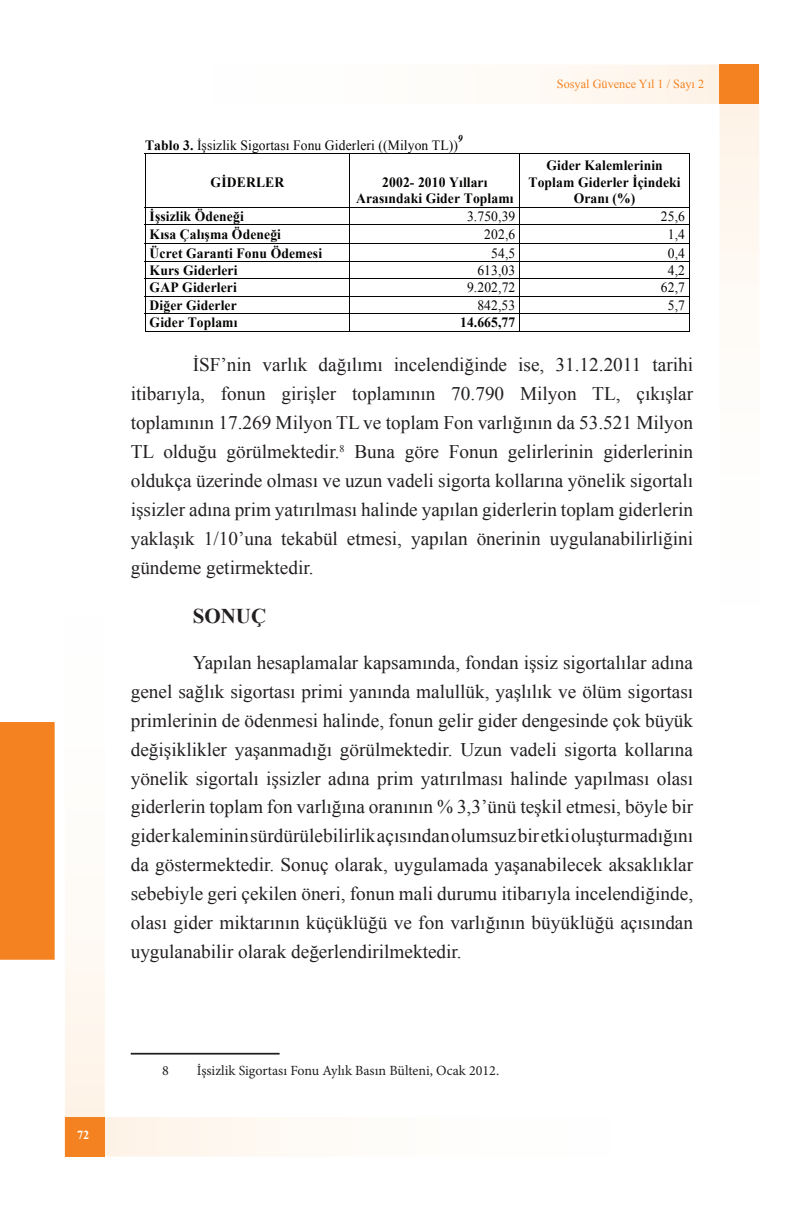
<style>
.page{position:relative;width:809px;height:1221px;background:#fff}
.page>*{position:absolute;margin:0;border:0;box-sizing:border-box;transform-origin:0 0}
.t1{font:700 21px "Times New Roman";color:#231f20}
.t2{font:19.25px/28.9px "Times New Roman";color:#231f20;text-align:justify}
.t3{font:700 14.17px/16.4px "Times New Roman";letter-spacing:.01em;color:#040503;text-align:center;scale:.96 1}
.t4{font:14.17px "Times New Roman";letter-spacing:.01em;color:#040503;scale:.96 1}
.t5{font:14px "Minion Pro";color:#231f20}
.t6{font:12.25px "Times New Roman";color:#f58220}
.t7{font:700 12.25px "Times New Roman";color:#fff}
.t8{font:italic 700 10.33px "Times New Roman";color:#040503;scale:.96 1}
.s1{font-weight:700}
</style>
<div class="page">
<div style="left:538px;top:64px;width:181px;height:40px;background:#fef6ee"></div>
<div style="left:719px;top:104px;width:40px;height:635px;background:linear-gradient(to right,#fef8f2,#fefbf7)"></div>
<div style="left:719px;top:64px;width:40px;height:40px;background:#f58220"></div>
<svg style="left:65px;top:482px;width:682px;height:674px"></svg>
<div style="left:65px;top:1116px;width:40px;height:40px;background:#f58220"></div>
<div style="left:0;top:722px;width:54px;height:237px;background:#f58220"></div>
<div style="left:0;top:722px;width:55px;height:237px;border:1px solid #f58220"></div>
<hr style="left:145px;top:153px;width:545px;height:1px;background:#040503">
<hr style="left:145px;top:154px;width:1px;height:53px;background:#040503">
<hr style="left:349px;top:154px;width:1px;height:53px;background:#040503">
<hr style="left:519px;top:154px;width:1px;height:53px;background:#040503">
<hr style="left:689px;top:154px;width:1px;height:53px;background:#040503">
<hr style="left:145px;top:207px;width:545px;height:1px;background:#040503">
<hr style="left:145px;top:224px;width:545px;height:1px;background:#040503">
<hr style="left:145px;top:243px;width:545px;height:1px;background:#040503">
<hr style="left:145px;top:261px;width:545px;height:1px;background:#040503">
<hr style="left:145px;top:278px;width:545px;height:1px;background:#040503">
<hr style="left:145px;top:296px;width:545px;height:1px;background:#040503">
<hr style="left:145px;top:313px;width:545px;height:1px;background:#040503">
<svg style="left:145px;top:208px;width:1px;height:123px"></svg>
<hr style="left:145px;top:331px;width:204px;height:1px;background:#040503">
<svg style="left:349px;top:208px;width:1px;height:123px"></svg>
<hr style="left:350px;top:331px;width:169px;height:1px;background:#040503">
<svg style="left:519px;top:208px;width:1px;height:123px"></svg>
<hr style="left:520px;top:331px;width:169px;height:1px;background:#040503">
<svg style="left:689px;top:208px;width:1px;height:124px"></svg>
<hr style="left:131px;top:1052px;width:148px;height:2px;background:#231f20">
<p class="t7" style="left:77px;top:1128px;width:14px">72</p>
<p class="t6" style="left:557px;top:77px;width:149px">Sosyal Güvence Yıl 1 / Sayı 2</p>
<p class="t4" style="left:145px;top:137px;width:327px"><span class="s1">Tablo 3.</span> İşsizlik Sigortası Fonu Giderleri ((Milyon TL))</p>
<p class="t8" style="left:458px;top:133px;width:7px">9</p>
<p class="t3" style="left:211px;top:174px;width:78px">GİDERLER</p>
<p class="t3" style="left:356px;top:174px;width:166px">2002- 2010 Yılları<br>Arasındaki Gider Toplamı</p>
<p class="t3" style="left:528px;top:157px;width:160px">Gider Kalemlerinin<br>Toplam Giderler İçindeki<br>Oranı (%)</p>
<p class="t3" style="left:150px;top:208px;width:100px">İşsizlik Ödeneği</p>
<p class="t4" style="left:467px;top:208px;width:52px">3.750,39</p>
<p class="t4" style="left:661px;top:208px;width:27px">25,6</p>
<p class="t3" style="left:150px;top:226px;width:138px">Kısa Çalışma Ödeneği</p>
<p class="t4" style="left:484px;top:227px;width:34px">202,6</p>
<p class="t4" style="left:668px;top:227px;width:19px">1,4</p>
<p class="t3" style="left:150px;top:244px;width:181px">Ücret Garanti Fonu Ödemesi</p>
<p class="t4" style="left:491px;top:245px;width:27px">54,5</p>
<p class="t4" style="left:668px;top:245px;width:19px">0,4</p>
<p class="t3" style="left:150px;top:262px;width:93px">Kurs Giderleri</p>
<p class="t4" style="left:477px;top:262px;width:41px">613,03</p>
<p class="t4" style="left:668px;top:262px;width:19px">4,2</p>
<p class="t3" style="left:150px;top:279px;width:92px">GAP Giderleri</p>
<p class="t4" style="left:467px;top:280px;width:52px">9.202,72</p>
<p class="t4" style="left:661px;top:280px;width:27px">62,7</p>
<p class="t3" style="left:150px;top:297px;width:92px">Diğer Giderler</p>
<p class="t4" style="left:477px;top:297px;width:41px">842,53</p>
<p class="t4" style="left:668px;top:297px;width:19px">5,7</p>
<p class="t3" style="left:150px;top:314px;width:93px">Gider Toplamı</p>
<p class="t3" style="left:460px;top:314px;width:59px">14.665,77</p>
<p class="t2" style="left:131px;top:350px;width:564px;text-indent:62px">İSF’nin varlık dağılımı incelendiğinde ise, 31.12.2011 tarihi itibarıyla, fonun girişler toplamının 70.790 Milyon TL, çıkışlar toplamının 17.269 Milyon TL ve toplam Fon varlığının da 53.521 Milyon TL olduğu görülmektedir.<sup>8</sup> Buna göre Fonun gelirlerinin giderlerinin oldukça üzerinde olması ve uzun vadeli sigorta kollarına yönelik sigortalı işsizler adına prim yatırılması halinde yapılan giderlerin toplam giderlerin yaklaşık 1/10’una tekabül etmesi, yapılan önerinin uygulanabilirliğini gündeme getirmektedir.</p>
<p class="t1" style="left:193px;top:604px;width:75px">SONUÇ</p>
<p class="t2" style="left:131px;top:648px;width:564px;text-indent:62px">Yapılan hesaplamalar kapsamında, fondan işsiz sigortalılar adına genel sağlık sigortası primi yanında malullük, yaşlılık ve ölüm sigortası primlerinin de ödenmesi halinde, fonun gelir gider dengesinde çok büyük değişiklikler yaşanmadığı görülmektedir. Uzun vadeli sigorta kollarına yönelik sigortalı işsizler adına prim yatırılması halinde yapılması olası giderlerin toplam fon varlığına oranının % 3,3’ünü teşkil etmesi, böyle bir gider kaleminin sürdürülebilirlik açısından olumsuz bir etki oluşturmadığını da göstermektedir. Sonuç olarak, uygulamada yaşanabilecek aksaklıklar sebebiyle geri çekilen öneri, fonun mali durumu itibarıyla incelendiğinde, olası gider miktarının küçüklüğü ve fon varlığının büyüklüğü açısından uygulanabilir olarak değerlendirilmektedir.</p>
<p class="t5" style="left:162px;top:1065px;width:8px">8</p>
<p class="t5" style="left:197px;top:1065px;width:304px">İşsizlik Sigortası Fonu Aylık Basın Bülteni, Ocak 2012.</p>
</div>
